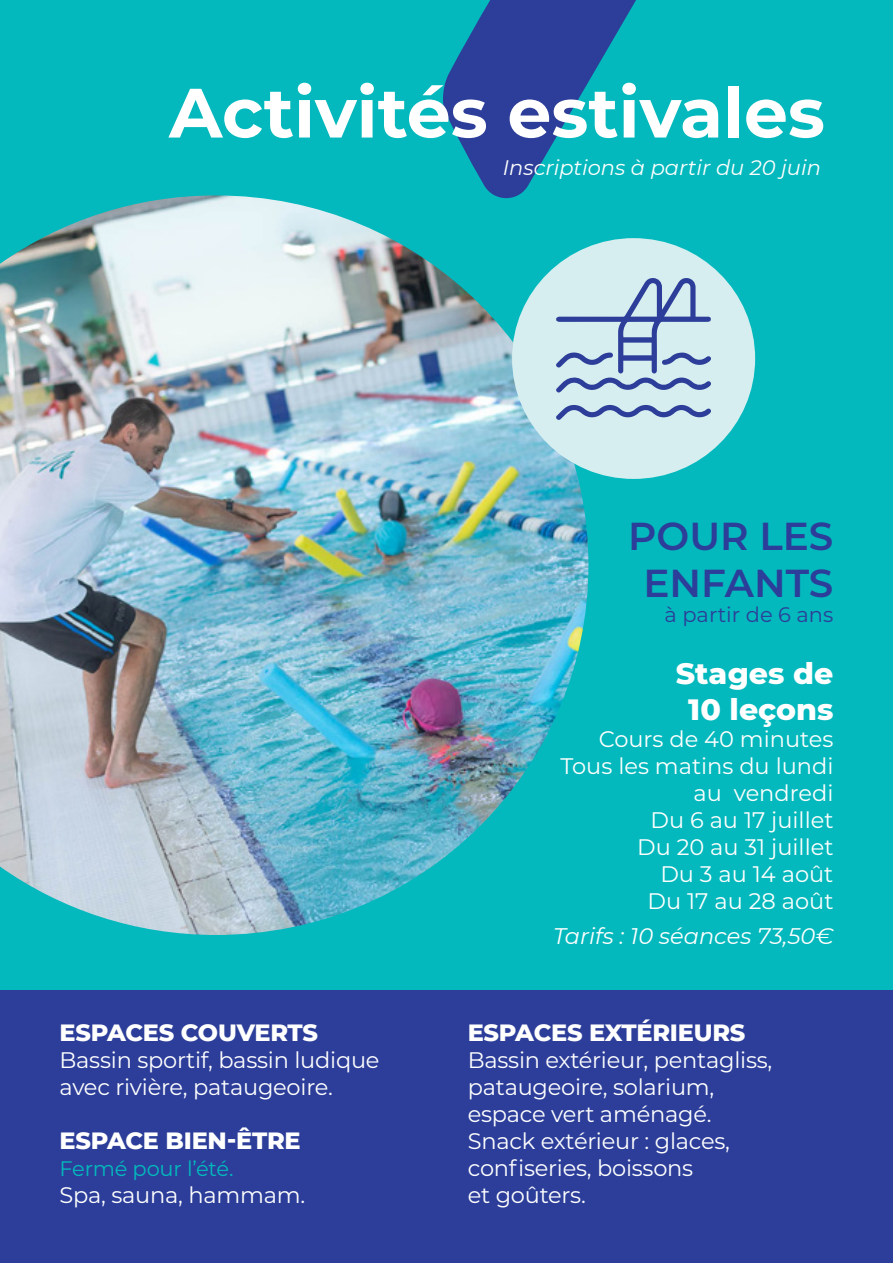
<style>
.page{position:relative;width:893px;height:1263px;background:#fff}
.page>*{position:absolute;margin:0;border:0;box-sizing:border-box;transform-origin:0 0}
.t1{font:700 69.6px "Montserrat";color:#fff}
.t2{font:600 39px/46.8px "Montserrat";color:#2c3e99;text-align:center}
.t3{font:800 30px/36px "Montserrat";color:#fff;text-align:center}
.t4{font:800 24px "Montserrat";letter-spacing:-.01em;color:#fff}
.t5{font:22.5px/27px "Montserrat";letter-spacing:-.01em;color:#fff}
.t6{font:italic 22.5px "Montserrat";color:#fff}
.t7{font:italic 21px "Montserrat";color:#fff}
.t8{font:21px "Montserrat";letter-spacing:-.01em;color:#03b9bd}
.t9{font:21px "Montserrat";color:#2c3e99}
</style>
<div class="page">
<div style="left:0;top:0;width:893px;height:1046px;background:#03b9bd"></div>
<svg style="left:443px;top:0;width:193px;height:195px;fill:#2c3e99"></svg>
<img style="left:0;top:195px;width:588px;height:740px">
<div style="left:512px;top:238px;width:243px;height:241px;background:#d6eeef;border-radius:50%"></div>
<svg style="left:556px;top:404px;width:155px;height:16px"></svg>
<svg style="left:556px;top:278px;width:155px;height:115px"></svg>
<div style="left:0;top:990px;width:893px;height:273px;background:#2c3e99"></div>
<p class="t1" style="left:169px;top:63px;width:657px">Activités estivales</p>
<p class="t7" style="left:503px;top:153px;width:320px">Inscriptions à partir du 20 juin</p>
<p class="t4" style="left:60px;top:1015px;width:260px">ESPACES COUVERTS</p>
<p class="t5" style="left:60px;top:1046px;width:322px">Bassin sportif, bassin ludique avec rivière, pataugeoire.</p>
<p class="t4" style="left:60px;top:1123px;width:243px">ESPACE BIEN-ÊTRE</p>
<p class="t8" style="left:60px;top:1154px;width:175px">Fermé pour l’été.</p>
<p class="t5" style="left:60px;top:1181px;width:247px">Spa, sauna, hammam.</p>
<p class="t2" style="left:628px;top:511px;width:207px">POUR LES<br>ENFANTS</p>
<p class="t9" style="left:665px;top:601px;width:170px">à partir de 6 ans</p>
<p class="t3" style="left:676px;top:653px;width:159px">Stages de<br>10 leçons</p>
<p class="t5" style="left:599px;top:724px;width:236px">Cours de 40 minutes</p>
<p class="t5" style="left:560px;top:751px;width:274px;text-align:right">Tous les matins du lundi au vendredi</p>
<p class="t5" style="left:650px;top:805px;width:184px">Du 6 au 17 juillet</p>
<p class="t5" style="left:637px;top:832px;width:198px">Du 20 au 31 juillet</p>
<p class="t5" style="left:660px;top:859px;width:175px">Du 3 au 14 août</p>
<p class="t5" style="left:647px;top:886px;width:187px">Du 17 au 28 août</p>
<p class="t6" style="left:553px;top:921px;width:282px">Tarifs : 10 séances 73,50€</p>
<p class="t4" style="left:468px;top:1015px;width:279px">ESPACES EXTÉRIEURS</p>
<p class="t5" style="left:468px;top:1046px;width:306px">Bassin extérieur, pentagliss, pataugeoire, solarium, espace vert aménagé.</p>
<p class="t5" style="left:468px;top:1127px;width:264px">Snack extérieur : glaces, confiseries, boissons<br>et goûters.</p>
</div>
